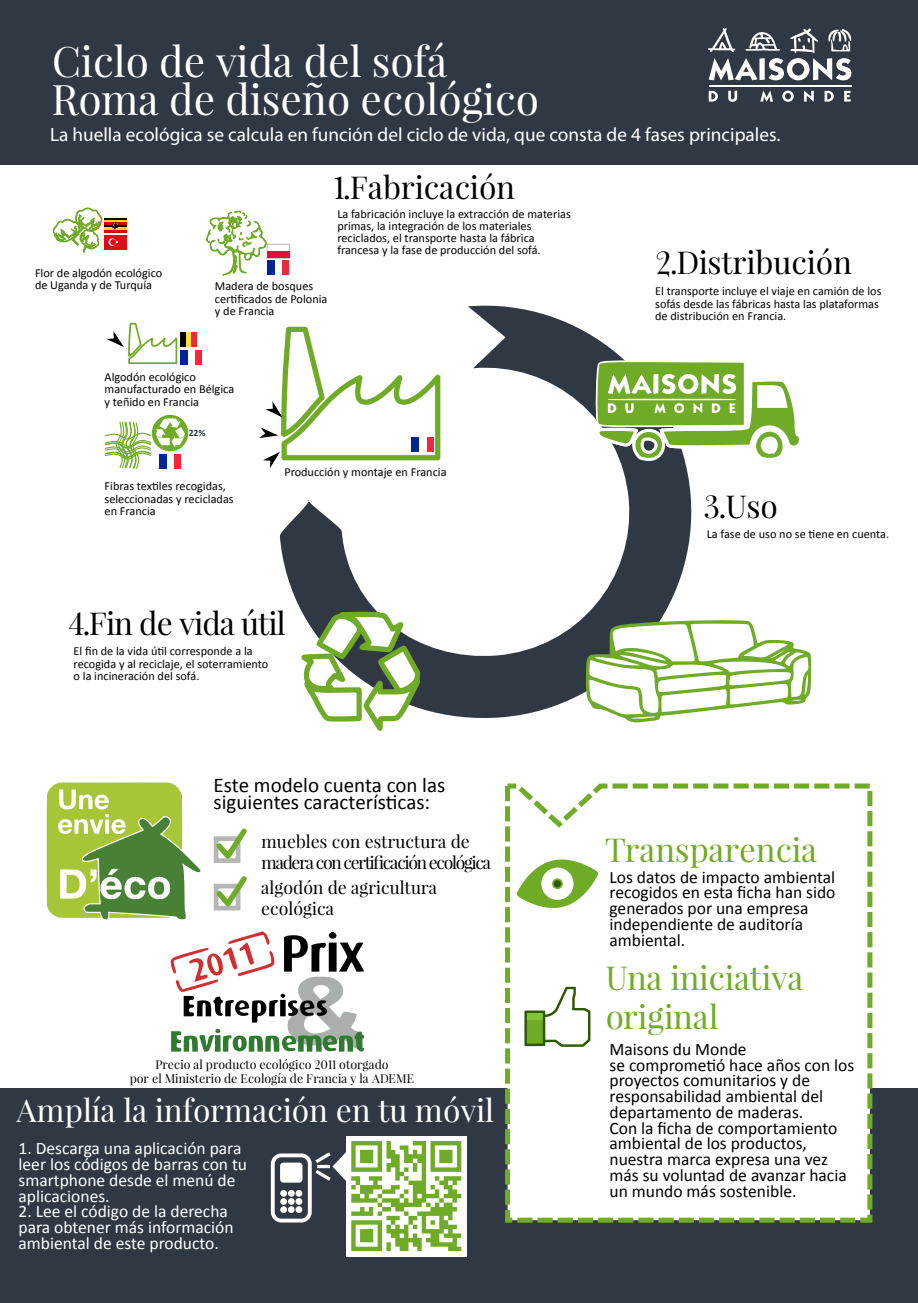
<style>
.page{position:relative;width:918px;height:1303px;background:#fff}
.page>*{position:absolute;margin:0;border:0;box-sizing:border-box;transform-origin:0 0}
.t1{font:42px/38.5px "Playfair Display";color:#fff}
.t2{font:32.9px/39.6px "Playfair Display";color:#70ab27}
.t3{font:31.5px "Playfair Display";color:#000}
.t4{font:31.5px "Playfair Display";color:#fff}
.t5{font:31.5px "Playfair Display";letter-spacing:-.025em;color:#000}
.t6{font:21px/17.5px "Calibri";color:#000}
.t7{font:19.25px "Myriad Pro";color:#fff}
.t8{font:17.5px/15.8px "Calibri";color:#000}
.t9{font:17.5px/15.8px "Calibri";color:#fff}
.t10{font:17.5px/21px "Playfair Display";letter-spacing:-.075em;color:#000}
.t11{font:17.5px/21px "Playfair Display";color:#000}
.t12{font:12.25px/12.2px "Calibri";color:#000}
.t13{font:12.25px/14.7px "Playfair Display";color:#000;text-align:center}
.t14{font:700 9.62px "Calibri";color:#303943}
</style>
<div class="page">
<div style="left:0;top:0;width:918px;height:164px;background:#303943"></div>
<svg style="left:279px;top:305px;width:413px;height:413px"></svg>
<div style="left:0;top:1088px;width:918px;height:214px;background:#303943"></div>
<div style="left:346px;top:1135px;width:120px;height:121px;background:#fff"></div>
<svg style="left:299px;top:608px;width:126px;height:123px"></svg>
<svg style="left:53px;top:207px;width:50px;height:46px"></svg>
<div style="left:104px;top:217px;width:23px;height:15px;background:#000"></div>
<hr style="left:104px;top:220px;width:23px;height:2px;background:#fcdc04">
<hr style="left:104px;top:222px;width:23px;height:3px;background:#d90000">
<hr style="left:104px;top:227px;width:23px;height:3px;background:#fcdc04">
<hr style="left:104px;top:230px;width:23px;height:2px;background:#d90000">
<svg style="left:111px;top:217px;width:16px;height:13px"></svg>
<div style="left:104px;top:235px;width:23px;height:14px;background:#e30a17"></div>
<svg style="left:108px;top:238px;width:8px;height:8px"></svg>
<svg style="left:110px;top:239px;width:9px;height:6px"></svg>
<div style="left:180px;top:333px;width:7px;height:14px;background:#000"></div>
<div style="left:186px;top:333px;width:7px;height:14px;background:#fae042"></div>
<div style="left:191px;top:333px;width:6px;height:14px;background:#ed2939"></div>
<div style="left:180px;top:350px;width:22px;height:14px;background:#ed2939"></div>
<div style="left:180px;top:350px;width:15px;height:14px;background:#fff"></div>
<div style="left:180px;top:350px;width:8px;height:14px;background:#002395"></div>
<svg style="left:206px;top:210px;width:64px;height:66px"></svg>
<div style="left:267px;top:260px;width:22px;height:14px;background:#ed2939"></div>
<div style="left:267px;top:260px;width:15px;height:14px;background:#fff"></div>
<div style="left:267px;top:260px;width:8px;height:14px;background:#002395"></div>
<div style="left:267px;top:244px;width:22px;height:14px;background:#fff"></div>
<div style="left:267px;top:244px;width:23px;height:14px;border:1px solid #b7b7b7"></div>
<div style="left:267px;top:251px;width:22px;height:7px;background:#dc143c"></div>
<svg style="left:594px;top:359px;width:205px;height:105px"></svg>
<div style="left:152px;top:415px;width:36px;height:36px;background:#70ab27;border-radius:50%"></div>
<svg style="left:104px;top:418px;width:81px;height:51px"></svg>
<div style="left:159px;top:454px;width:22px;height:14px;background:#ed2939"></div>
<div style="left:159px;top:454px;width:15px;height:14px;background:#fff"></div>
<div style="left:159px;top:454px;width:7px;height:14px;background:#002395"></div>
<svg style="left:47px;top:782px;width:153px;height:137px"></svg>
<svg style="left:170px;top:931px;width:194px;height:121px"></svg>
<svg style="left:213px;top:828px;width:34px;height:35px"></svg>
<svg style="left:213px;top:876px;width:34px;height:35px"></svg>
<svg style="left:505px;top:783px;width:368px;height:440px"></svg>
<svg style="left:516px;top:856px;width:69px;height:52px"></svg>
<svg style="left:524px;top:986px;width:66px;height:60px"></svg>
<svg style="left:106px;top:322px;width:72px;height:43px"></svg>
<svg style="left:259px;top:324px;width:184px;height:147px"></svg>
<svg style="left:585px;top:619px;width:227px;height:341px"></svg>
<div style="left:271px;top:1153px;width:41px;height:69px;border:4px solid #fff;border-radius:9px"></div>
<div style="left:280px;top:1162px;width:22px;height:20px;background:#fff;border-radius:3px"></div>
<svg style="left:280px;top:1189px;width:7px;height:7px"></svg>
<svg style="left:288px;top:1189px;width:7px;height:7px"></svg>
<svg style="left:295px;top:1189px;width:7px;height:7px"></svg>
<svg style="left:280px;top:1197px;width:7px;height:7px"></svg>
<svg style="left:288px;top:1197px;width:7px;height:7px"></svg>
<svg style="left:295px;top:1197px;width:7px;height:7px"></svg>
<svg style="left:280px;top:1205px;width:7px;height:7px"></svg>
<svg style="left:288px;top:1205px;width:7px;height:7px"></svg>
<svg style="left:295px;top:1205px;width:7px;height:7px"></svg>
<svg style="left:315px;top:1141px;width:146px;height:109px"></svg>
<hr style="left:709px;top:86px;width:142px;height:1px;background:#fff">
<svg style="left:708px;top:28px;width:143px;height:52px"></svg>
<svg style="left:708px;top:91px;width:10px;height:11px"></svg>
<svg style="left:728px;top:91px;width:9px;height:11px"></svg>
<svg style="left:760px;top:91px;width:13px;height:11px"></svg>
<svg style="left:782px;top:91px;width:12px;height:11px"></svg>
<svg style="left:804px;top:91px;width:10px;height:11px"></svg>
<svg style="left:824px;top:91px;width:10px;height:11px"></svg>
<svg style="left:844px;top:91px;width:7px;height:11px"></svg>
<h1 class="t1" style="left:51px;top:40px;width:489px">Ciclo de vida del sofá<br>Roma de diseño ecológico</h1>
<h3 class="t7" style="left:50px;top:123px;width:732px">La huella ecológica se calcula en función del ciclo de vida, que consta de 4 fases principales.</h3>
<h3 class="t3" style="left:333px;top:165px;width:184px">1.Fabricación</h3>
<p class="t12" style="left:35px;top:266px;width:129px">Flor de algodón ecológico de Uganda y de Turquía</p>
<p class="t12" style="left:215px;top:280px;width:114px">Madera de bosques certificados de Polonia y de Francia</p>
<p class="t12" style="left:337px;top:207px;width:235px">La fabricación incluye la extracción de materias primas, la integración de los materiales reciclados, el transporte hasta la fábrica francesa y la fase de producción del sofá.</p>
<p class="t12" style="left:105px;top:371px;width:131px">Algodón ecológico manufacturado en Bélgica y teñido en Francia</p>
<p class="t14" style="left:189px;top:427px;width:18px">22%</p>
<p class="t12" style="left:105px;top:480px;width:131px">Fibras textiles recogidas, seleccionadas y recicladas en Francia</p>
<p class="t12" style="left:284px;top:466px;width:164px">Producción y montaje en Francia</p>
<h3 class="t5" style="left:69px;top:600px;width:218px">4.Fin de vida útil</h3>
<p class="t12" style="left:74px;top:645px;width:196px">El fin de la vida útil corresponde a la recogida y al reciclaje, el soterramiento o la incineración del sofá.</p>
<h3 class="t3" style="left:655px;top:240px;width:198px">2.Distribución</h3>
<p class="t12" style="left:655px;top:285px;width:228px">El transporte incluye el viaje en camión de los sofás desde las fábricas hasta las plataformas de distribución en Francia.</p>
<h3 class="t3" style="left:704px;top:483px;width:75px">3.Uso</h3>
<p class="t12" style="left:707px;top:528px;width:184px">La fase de uso no se tiene en cuenta.</p>
<h3 class="t6" style="left:214px;top:775px;width:233px">Este modelo cuenta con las siguientes características:</h3>
<h3 class="t10" style="left:261px;top:830px;width:231px">muebles con estructura de madera con certificación ecológica</h3>
<h3 class="t11" style="left:261px;top:876px;width:177px">algodón de agricultura ecológica</h3>
<p class="t13" style="left:130px;top:1055px;width:286px">Precio al producto ecológico 2011 otorgado<br>por el Ministerio de Ecología de Francia y la ADEME</p>
<h3 class="t4" style="left:15px;top:1088px;width:480px">Amplía la información en tu móvil</h3>
<h3 class="t9" style="left:19px;top:1140px;width:230px">1. Descarga una aplicación para leer los códigos de barras con tu smartphone desde el menú de aplicaciones.</h3>
<h3 class="t9" style="left:19px;top:1203px;width:217px">2. Lee el código de la derecha para obtener más información ambiental de este producto.</h3>
<h2 class="t2" style="left:605px;top:828px;width:213px">Transparencia</h2>
<h3 class="t8" style="left:609px;top:869px;width:227px">Los datos de impacto ambiental recogidos en esta ficha han sido generados por una empresa independiente de auditoría ambiental.</h3>
<h2 class="t2" style="left:605px;top:956px;width:200px">Una iniciativa original</h2>
<p class="t8" style="left:609px;top:1041px;width:246px">Maisons du Monde<br>se comprometió hace años con los proyectos comunitarios y de responsabilidad ambiental del departamento de maderas.<br>Con la ficha de comportamiento ambiental de los productos, nuestra marca expresa una vez más su voluntad de avanzar hacia un mundo más sostenible.</p>
</div>
